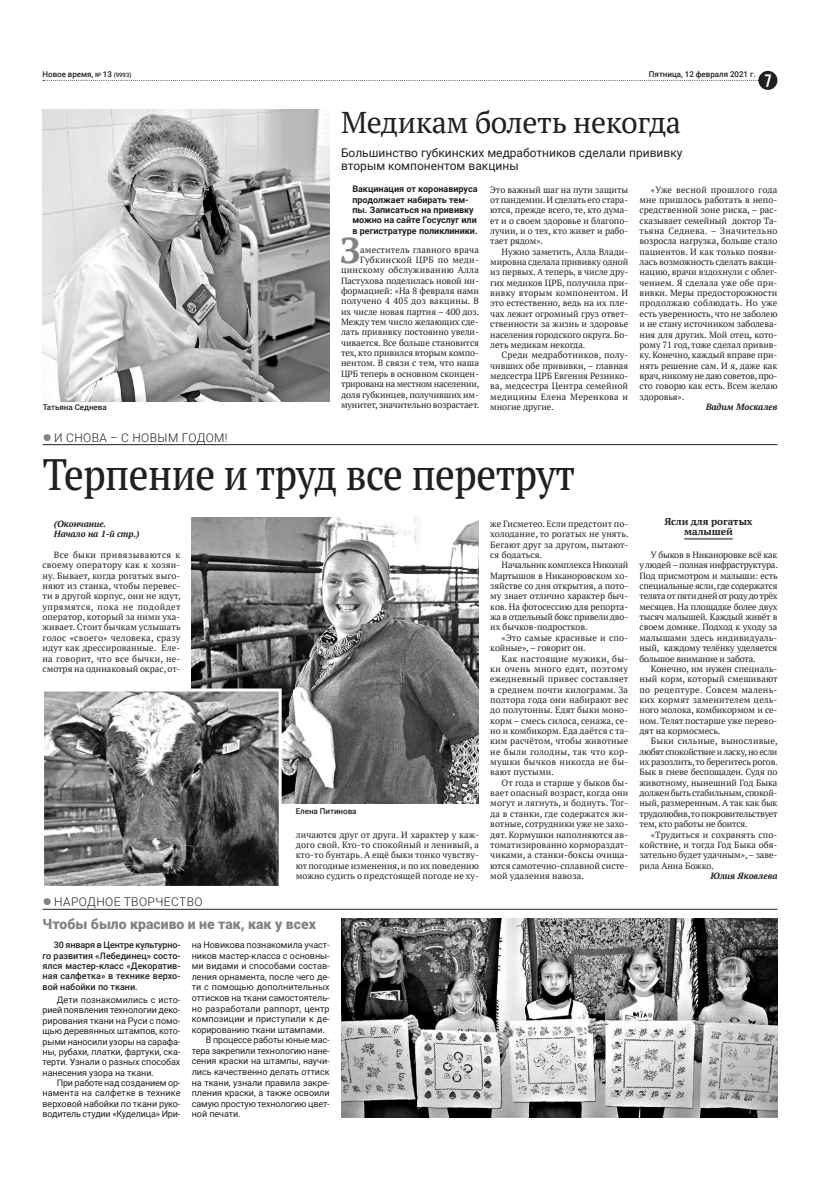
<style>
.page{position:relative;width:820px;height:1191px;background:#fff}
.page>*{position:absolute;margin:0;border:0;box-sizing:border-box;transform-origin:0 0}
.t1{font:44px "PT Serif Pro Narrow";letter-spacing:-.01em;color:#231f20}
.t2{font:700 35.7px "PT Serif";color:#808285}
.t3{font:30px "PT Serif";letter-spacing:-.01em;color:#231f20}
.t4{font:700 18px "Free Grotesque";color:#fff}
.t5{font:900 14px "Roboto";color:#808285}
.t6{font:12px/13px "Roboto";color:#231f20}
.t7{font:300 12px "Roboto";letter-spacing:.035em;color:#231f20}
.t8{font:700 10px/10px "PT Serif";letter-spacing:-.005em;color:#231f20;text-align:center}
.t9{font:9px/10.4px "PT Serif";letter-spacing:-.005em;color:#231f20;text-align:justify}
.t10{font:9px/10.4px "Roboto";letter-spacing:-.005em;color:#231f20;text-align:justify}
.t11{font:500 9px/10.4px "Roboto";color:#231f20;text-align:justify}
.t12{font:700 9px/10.4px "Roboto";color:#231f20}
.t13{font:italic 700 9px/10.3px "PT Serif";color:#231f20}
.t14{font:9px/10.4px "PT Serif";letter-spacing:.02em;color:#231f20}
.t15{font:9px "Roboto";letter-spacing:.015em;color:#231f20}
.t16{font:500 8px "Roboto";letter-spacing:-.005em;color:#231f20}
.s1{font-size:6px}
</style>
<div class="page">
<svg style="left:43px;top:80px;width:715px;height:1px"></svg>
<div style="left:758px;top:71px;width:19px;height:19px;background:#231f20;border-radius:50%"></div>
<img style="left:43px;top:110px;width:286px;height:291px">
<img style="left:341px;top:918px;width:436px;height:199px">
<img style="left:192px;top:517px;width:286px;height:286px">
<img style="left:45px;top:692px;width:232px;height:193px">
<div style="left:41px;top:688px;width:240px;height:201px;border:3px solid #fff"></div>
<hr style="left:43px;top:444px;width:734px;height:1px;background:#231f20">
<hr style="left:684px;top:538px;width:48px;height:2px;background:#808285">
<hr style="left:43px;top:909px;width:734px;height:1px;background:#231f20">
<p class="t16" style="left:43px;top:68px;width:90px">Новое время, <span class="s1">№</span> 13 <span class="s1">(9993)</span></p>
<p class="t16" style="left:648px;top:68px;width:108px">Пятница, 12 февраля 2021 г.</p>
<h3 class="t4" style="left:764px;top:71px;width:9px">7</h3>
<p class="t16" style="left:43px;top:401px;width:65px">Татьяна Седнева</p>
<h3 class="t3" style="left:341px;top:103px;width:341px">Медикам болеть некогда</h3>
<h3 class="t6" style="left:341px;top:146px;width:343px">Большинство губкинских медработников сделали прививку вторым компонентом вакцины</h3>
<p class="t12" style="left:352px;top:184px;width:127px">Вакцинация от коронавируса продолжает набирать тем&shy;пы. Записаться на прививку можно на сайте Госуслуг или в регистратуре поликлиники.</p>
<h2 class="t2" style="left:339px;top:226px;width:22px">З</h2>
<p class="t9" style="left:341px;top:244px;width:140px;text-align:right">аместитель главного врача<br>Губкинской ЦРБ по меди&shy;цинскому обслуживанию Алла<br>Пастухова поделилась новой ин&shy;формацией: «На 8 февраля нами получено 4 405 доз вакцины. В их числе новая партия – 400 доз.<br>Между тем число желающих сде&shy;лать прививку постоянно увели&shy;чивается. Все больше становится тех, кто привился вторым компо&shy;нентом. В связи с тем, что наша<br>ЦРБ теперь в основном сконцен&shy;трирована на местном населении, доля губкинцев, получивших им&shy;мунитет, значительно возрастает.</p>
<p class="t9" style="left:490px;top:184px;width:139px">Это важный шаг на пути защиты от пандемии. И сделать его стара&shy;ются, прежде всего, те, кто дума&shy;ет и о своем здоровье и благопо&shy;лучии, и о тех, кто живет и рабо&shy;тает рядом».</p>
<p class="t9" style="left:490px;top:246px;width:139px;text-indent:11px">Нужно заметить, Алла Влади&shy;мировна сделала прививку одной из первых. А теперь, в числе дру&shy;гих медиков ЦРБ, получила при&shy;вивку вторым компонентом. И это естественно, ведь на их пле&shy;чах лежит огромный груз ответ&shy;ственности за жизнь и здоровье населения городского округа. Бо&shy;леть медикам некогда.</p>
<p class="t9" style="left:490px;top:350px;width:139px;text-indent:11px">Среди медработников, полу&shy;чивших обе прививки, – главная медсестра ЦРБ Евгения Резнико&shy;ва, медсестра Центра семейной медицины Елена Меренкова и многие другие.</p>
<p class="t9" style="left:639px;top:184px;width:139px;text-indent:11px">«Уже весной прошлого года мне пришлось работать в непо&shy;средственной зоне риска, – рас&shy;сказывает семейный доктор Та&shy;тьяна Седнева. – Значительно возросла нагрузка, больше стало пациентов. И как только появи&shy;лась возможность сделать вакци&shy;нацию, врачи вздохнули с облег&shy;чением. Я сделала уже обе при&shy;вивки. Меры предосторожности продолжаю соблюдать. Но уже есть уверенность, что не заболею и не стану источником заболева&shy;ния для других. Мой отец, кото&shy;рому 71 год, тоже сделал привив&shy;ку. Конечно, каждый вправе при&shy;нять решение сам. И я, даже как врач, никому не даю советов, про&shy;сто говорю как есть. Всем желаю здоровья».</p>
<p class="t13" style="left:705px;top:401px;width:73px">Вадим Москалев</p>
<h3 class="t7" style="left:54px;top:429px;width:175px">И СНОВА – С НОВЫМ ГОДОМ!</h3>
<h1 class="t1" style="left:43px;top:445px;width:533px">Терпение и труд все перетрут</h1>
<p class="t13" style="left:54px;top:518px;width:87px">(Окончание.<br>Начало на 1-й стр.)</p>
<p class="t9" style="left:43px;top:549px;width:140px;text-indent:11px">Все быки привязываются к своему оператору как к хозяи&shy;ну. Бывает, когда рогатых выго&shy;няют из станка, чтобы перевес&shy;ти в другой корпус, они не идут, упрямятся, пока не подойдет оператор, который за ними уха&shy;живает. Стоит бычкам услышать голос «своего» человека, сразу идут как дрессированные. Еле&shy;на говорит, что все бычки, не&shy;смотря на одинаковый окрас, от-</p>
<h3 class="t7" style="left:54px;top:893px;width:150px">НАРОДНОЕ ТВОРЧЕСТВО</h3>
<p class="t16" style="left:296px;top:805px;width:62px">Елена Питинова</p>
<p class="t9" style="left:296px;top:829px;width:184px">личаются друг от друга. И характер у каж&shy;дого свой. Кто-то спокойный и ленивый, а кто-то бунтарь. А ещё быки тонко чувству&shy;ют погодные изменения, и по их поведению можно судить о предстоящей погоде не ху-</p>
<h3 class="t5" style="left:43px;top:914px;width:275px">Чтобы было красиво и не так, как у всех</h3>
<p class="t11" style="left:43px;top:939px;width:139px;text-indent:11px">30 января в Центре культурно&shy;го развития «Лебединец» состо&shy;ялся мастер-класс «Декоратив&shy;ная салфетка» в технике верхо&shy;вой набойки по ткани.</p>
<p class="t10" style="left:43px;top:994px;width:139px;text-indent:14px">Дети познакомились с исто&shy;рией появления технологии деко&shy;рирования ткани на Руси с помо&shy;щью деревянных штампов, кото&shy;рыми наносили узоры на сарафа&shy;ны, рубахи, платки, фартуки, ска&shy;терти. Узнали о разных способах нанесения узора на ткани.</p>
<p class="t10" style="left:43px;top:1077px;width:139px;text-indent:14px">При работе над созданием ор&shy;намента на салфетке в технике верховой набойки по ткани руко&shy;водитель студии «Куделица» Ири-</p>
<p class="t10" style="left:192px;top:939px;width:139px">на Новикова познакомила участ-</p>
<p class="t10" style="left:192px;top:950px;width:139px">ников мастер-класса с основны-</p>
<p class="t10" style="left:192px;top:960px;width:139px">ми видами и способами состав-</p>
<p class="t10" style="left:192px;top:971px;width:139px">ления орнамента, после чего де-</p>
<p class="t10" style="left:192px;top:981px;width:139px">ти с помощью дополнительных</p>
<p class="t10" style="left:192px;top:992px;width:139px">оттисков на ткани самостоятель-</p>
<p class="t15" style="left:192px;top:1002px;width:139px">но разработали раппорт, центр</p>
<p class="t10" style="left:192px;top:1013px;width:139px">композиции и приступили к де-</p>
<p class="t10" style="left:192px;top:1024px;width:135px">корированию ткани штампами.</p>
<p class="t10" style="left:206px;top:1034px;width:125px">В процессе работы юные мас-</p>
<p class="t10" style="left:192px;top:1045px;width:139px">тера закрепили технологию нане-</p>
<p class="t10" style="left:192px;top:1055px;width:139px">сения краски на штампы, научи-</p>
<p class="t10" style="left:192px;top:1066px;width:139px">лись качественно делать оттиск</p>
<p class="t10" style="left:192px;top:1076px;width:139px">на ткани, узнали правила закре-</p>
<p class="t10" style="left:192px;top:1087px;width:139px">пления краски, а также освоили</p>
<p class="t10" style="left:192px;top:1098px;width:139px">самую простую технологию цвет-</p>
<p class="t10" style="left:192px;top:1108px;width:50px">ной печати.</p>
<p class="t9" style="left:490px;top:518px;width:140px">же Гисметео. Если предстоит по&shy;холодание, то рогатых не унять.<br>Бегают друг за другом, пытают&shy;ся бодаться.</p>
<p class="t9" style="left:490px;top:560px;width:139px;text-indent:11px">Начальник комплекса Николай Мартышов в Никаноровском хо&shy;зяйстве со дня открытия, а пото&shy;му знает отлично характер быч&shy;ков. На фотосессию для репорта&shy;жа в отдельный бокс привели дво&shy;их бычков-подростков.</p>
<p class="t14" style="left:490px;top:632px;width:139px;text-indent:11px">«Это самые красивые и спо&shy;койные», – говорит он.</p>
<p class="t9" style="left:490px;top:653px;width:139px;text-indent:11px">Как настоящие мужики, бы&shy;ки очень много едят, поэтому ежедневный привес составляет в среднем почти килограмм. За полтора года они набирают вес до полутонны. Едят быки моно&shy;корм – смесь силоса, сенажа, се&shy;но и комбикорм. Еда даётся с та&shy;ким расчётом, чтобы животные не были голодны, так что кор&shy;мушки бычков никогда не бы&shy;вают пустыми.</p>
<p class="t9" style="left:490px;top:777px;width:139px;text-indent:11px">От года и старше у быков бы&shy;вает опасный возраст, когда они могут и лягнуть, и боднуть. Тог&shy;да в станки, где содержатся жи&shy;вотные, сотрудники уже не захо&shy;дят. Кормушки наполняются ав&shy;томатизированно кормораздат&shy;чиками, а станки-боксы очища&shy;ются самотечно-сплавной систе&shy;мой удаления навоза.</p>
<p class="t8" style="left:664px;top:516px;width:90px">Ясли для рогатых малышей</p>
<p class="t9" style="left:639px;top:549px;width:140px;text-indent:11px">У быков в Никаноровке всё как у людей – полная инфраструктура.<br>Под присмотром и малыши: есть специальные ясли, где содержатся телята от пяти дней от роду до трёх месяцев. На площадке более двух тысяч малышей. Каждый живёт в своем домике. Подход к уходу за малышами здесь индивидуаль&shy;ный, каждому телёнку уделяется большое внимание и забота.</p>
<p class="t9" style="left:639px;top:663px;width:139px;text-indent:11px">Конечно, им нужен специаль&shy;ный корм, который смешивают по рецептуре. Совсем малень&shy;ких кормят заменителем цель&shy;ного молока, комбикормом и се&shy;ном. Телят постарше уже перево&shy;дят на кормосмесь.</p>
<p class="t9" style="left:639px;top:736px;width:140px;text-indent:11px">Быки сильные, выносливые, любят спокойствие и ласку, но если их разозлить, то берегитесь рогов.<br>Бык в гневе беспощаден. Судя по животному, нынешний Год Быка должен быть стабильным, спокой&shy;ный, размеренным. А так как бык трудолюбив, то покровительствует тем, кто работы не боится.</p>
<p class="t9" style="left:639px;top:829px;width:139px;text-indent:11px">«Трудиться и сохранять спо&shy;койствие, и тогда Год Быка обя&shy;зательно будет удачным», – заве&shy;рила Анна Божко.</p>
<p class="t13" style="left:710px;top:870px;width:68px">Юлия Яковлева</p>
</div>
